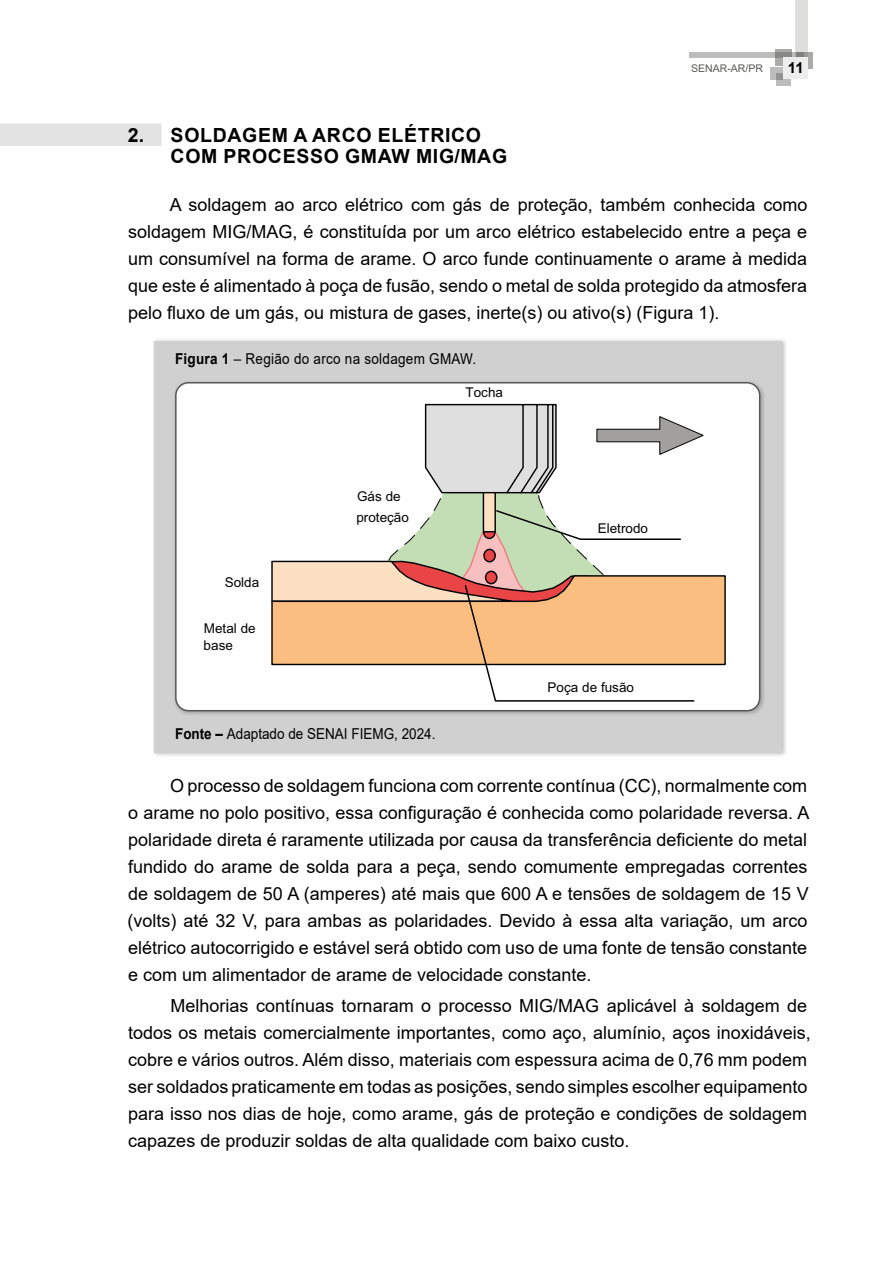
<style>
.page{position:relative;width:893px;height:1263px;background:#fff}
.page>*{position:absolute;margin:0;border:0;box-sizing:border-box;transform-origin:0 0}
.t1{font:700 19.5px/21px "Arial";letter-spacing:.035em;color:#000}
.t2{font:18px/27px "Arial";color:#000}
.t3{font:15px "Arial";letter-spacing:.02em;color:#000;scale:.9 1}
.t4{font:15px "Arial";color:#000;scale:.9 1}
.t5{font:700 15px "Arial";color:#000}
.t6{font:13.5px/16.5px "Arial";color:#020203}
.t7{font:10.5px "Arial";color:#575756}
.s1{font-weight:700}
</style>
<div class="page">
<svg style="left:776px;top:73px;width:15px;height:12px"></svg>
<svg style="left:770px;top:67px;width:12px;height:12px"></svg>
<div style="left:796px;top:52px;width:17px;height:16px;background:#ababaa"></div>
<svg style="left:775px;top:50px;width:17px;height:16px"></svg>
<svg style="left:689px;top:52px;width:107px;height:6px"></svg>
<svg style="left:796px;top:0;width:12px;height:58px"></svg>
<div style="left:784px;top:58px;width:24px;height:21px;background:#ededed"></div>
<div style="left:0;top:124px;width:162px;height:22px;background:#e3e3e3"></div>
<div style="left:151px;top:338px;width:636px;height:420px;background:#000;opacity:.25"></div>
<div style="left:154px;top:341px;width:628px;height:411px;background:#d0d0d0"></div>
<div style="left:172px;top:380px;width:593px;height:337px;background:#000;opacity:.25"></div>
<div style="left:176px;top:383px;width:584px;height:328px;background:#fff;border-radius:13px"></div>
<svg style="left:271px;top:403px;width:455px;height:299px"></svg>
<div style="left:175px;top:382px;width:585px;height:329px;border:2px solid #575756;border-radius:13px"></div>
<p class="t7" style="left:691px;top:61px;width:73px">SENAR-AR/PR</p>
<p class="t5" style="left:788px;top:57px;width:17px">11</p>
<p class="t1" style="left:171px;top:125px;width:338px;text-indent:-43px">2. SOLDAGEM A ARCO ELÉTRICO<br>COM PROCESSO GMAW MIG/MAG</p>
<p class="t2" style="left:128px;top:191px;width:681px;text-align:justify;text-indent:42px">A soldagem ao arco elétrico com gás de proteção, também conhecida como soldagem MIG/MAG, é constituída por um arco elétrico estabelecido entre a peça e um consumível na forma de arame. O arco funde continuamente o arame à medida que este é alimentado à poça de fusão, sendo o metal de solda protegido da atmosfera pelo fluxo de um gás, ou mistura de gases, inerte(s) ou ativo(s) (Figura 1).</p>
<p class="t3" style="left:175px;top:349px;width:336px"><span class="s1">Figura 1</span> – Região do arco na soldagem GMAW.</p>
<p class="t6" style="left:225px;top:574px;width:36px">Solda</p>
<p class="t6" style="left:204px;top:620px;width:54px">Metal de base</p>
<p class="t6" style="left:356px;top:486px;width:54px;line-height:21px">Gás de proteção</p>
<p class="t6" style="left:465px;top:384px;width:39px">Tocha</p>
<p class="t6" style="left:598px;top:520px;width:52px">Eletrodo</p>
<p class="t6" style="left:548px;top:679px;width:88px">Poça de fusão</p>
<p class="t4" style="left:175px;top:724px;width:291px"><span class="s1">Fonte –</span> Adaptado de SENAI FIEMG, 2024.</p>
<p class="t2" style="left:127px;top:772px;width:683px;text-indent:43px">O processo de soldagem funciona com corrente contínua (CC), normalmente com o arame no polo positivo, essa configuração é conhecida como polaridade reversa. A polaridade direta é raramente utilizada por causa da transferência deficiente do metal fundido do arame de solda para a peça, sendo comumente empregadas correntes de soldagem de 50 A (amperes) até mais que 600 A e tensões de soldagem de 15 V (volts) até 32 V, para ambas as polaridades. Devido à essa alta variação, um arco elétrico autocorrigido e estável será obtido com uso de uma fonte de tensão constante e com um alimentador de arame de velocidade constante.</p>
<p class="t2" style="left:128px;top:992px;width:684px;text-indent:43px">Melhorias contínuas tornaram o processo MIG/MAG aplicável à soldagem de todos os metais comercialmente importantes, como aço, alumínio, aços inoxidáveis, cobre e vários outros. Além disso, materiais com espessura acima de 0,76 mm podem ser soldados praticamente em todas as posições, sendo simples escolher equipamento para isso nos dias de hoje, como arame, gás de proteção e condições de soldagem capazes de produzir soldas de alta qualidade com baixo custo.</p>
</div>
